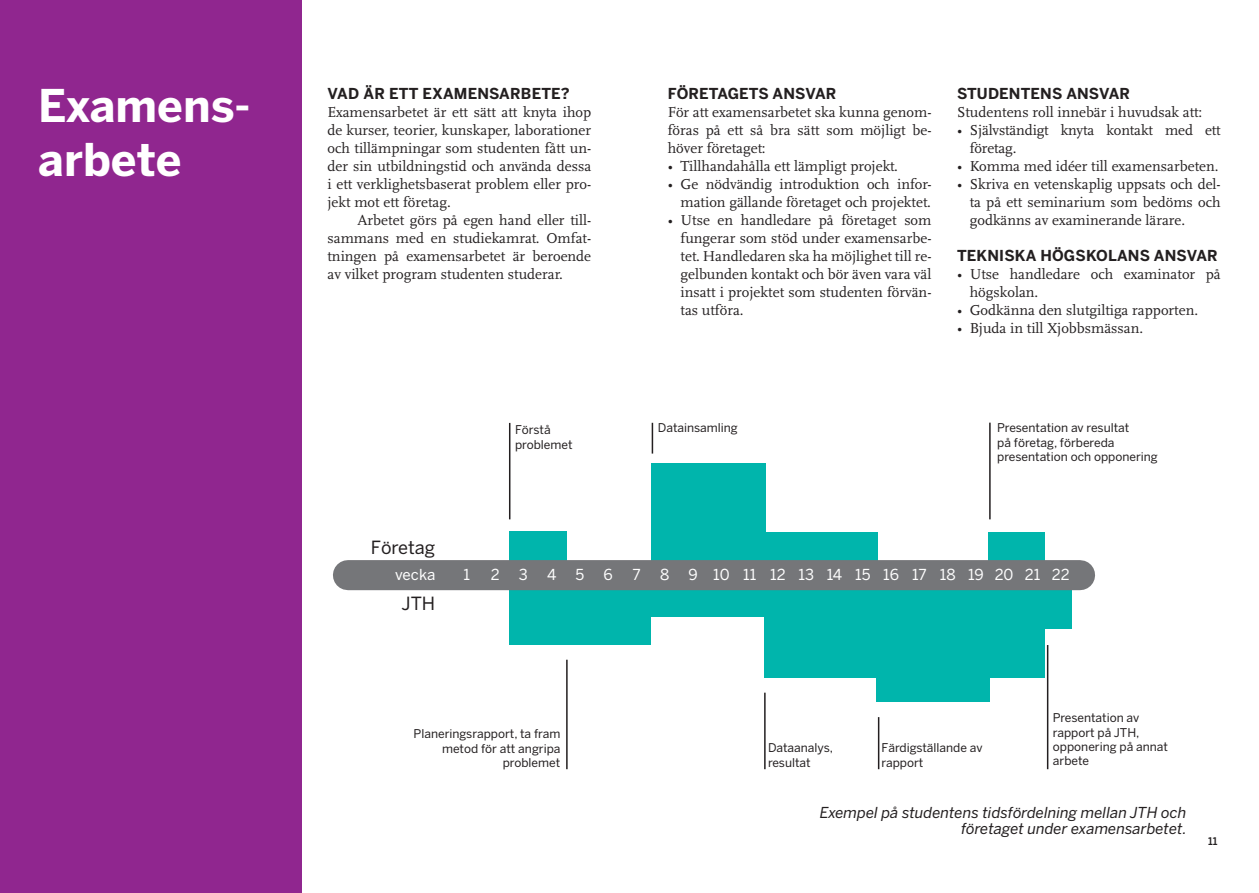
<style>
.page{position:relative;width:1259px;height:893px;background:#fff}
.page>*{position:absolute;margin:0;border:0;box-sizing:border-box;transform-origin:0 0}
.Ny_rubrik{font:700 44.7px/53.7px "Benton Sans";color:#fff}
.t1{font:18px "Benton Sans";color:#231f20}
.Ny_bröd{font:15px/18px "Scala OT";color:#231f20;text-align:justify}
.Ny_mellanrubrik{font:700 15px "Benton Sans";letter-spacing:.01em;color:#231f20}
.Ny_figur_bröd{font:italic 15px/16.5px "Benton Sans";color:#231f20;text-align:right}
.t2{font:15px "Benton Sans";letter-spacing:-.005em;color:#fff}
.t3{font:12px/14.4px "Benton Sans";color:#231f20}
.t4{font:500 10.5px "Benton Sans";color:#231f20}
</style>
<div class="page">
<div style="left:509px;top:532px;width:57px;height:113px;background:#00b5ac"></div>
<div style="left:510px;top:575px;width:141px;height:70px;background:#00b5ac"></div>
<div style="left:651px;top:463px;width:114px;height:154px;background:#00b5ac"></div>
<div style="left:764px;top:532px;width:113px;height:146px;background:#00b5ac"></div>
<div style="left:876px;top:569px;width:113px;height:133px;background:#00b5ac"></div>
<div style="left:988px;top:532px;width:56px;height:146px;background:#00b5ac"></div>
<div style="left:1043px;top:579px;width:28px;height:50px;background:#00b5ac"></div>
<div style="left:348px;top:560px;width:732px;height:30px;background:#757679"></div>
<div style="left:0;top:0;width:302px;height:893px;background:#90268f"></div>
<hr style="left:509px;top:423px;width:1px;height:96px;background:#231f20">
<hr style="left:566px;top:660px;width:1px;height:109px;background:#231f20">
<hr style="left:651px;top:423px;width:2px;height:31px;background:#231f20">
<hr style="left:764px;top:693px;width:1px;height:76px;background:#231f20">
<hr style="left:878px;top:717px;width:1px;height:52px;background:#231f20">
<hr style="left:1047px;top:645px;width:1px;height:124px;background:#231f20">
<hr style="left:989px;top:423px;width:1px;height:96px;background:#231f20">
<p class="Ny_rubrik" style="left:38px;top:79px;width:214px">Examens&shy;arbete</p>
<p class="Ny_mellanrubrik" style="left:327px;top:85px;width:244px">VAD ÄR ETT EXAMENSARBETE?</p>
<p class="Ny_bröd" style="left:327px;top:103px;width:265px">Examensarbetet är ett sätt att knyta ihop de kurser, teorier, kunskaper, laborationer och tillämpningar som studenten fått un&shy;der sin utbildningstid och använda dessa i ett verklighetsbaserat problem eller pro&shy;jekt mot ett företag.</p>
<p class="Ny_bröd" style="left:327px;top:211px;width:265px;text-indent:30px">Arbetet görs på egen hand eller till&shy;sammans med en studiekamrat. Omfat&shy;tningen på examensarbetet är beroende av vilket program studenten studerar.</p>
<p class="Ny_mellanrubrik" style="left:668px;top:85px;width:170px">FÖRETAGETS ANSVAR</p>
<p class="Ny_bröd" style="left:668px;top:103px;width:265px">För att examensarbetet ska kunna genom&shy;föras på ett så bra sätt som möjligt be&shy;höver företaget:</p>
<p class="Ny_bröd" style="left:668px;top:157px;width:232px">• Tillhandahålla ett lämpligt projekt.</p>
<p class="Ny_bröd" style="left:668px;top:175px;width:265px;text-align:right">• Ge nödvändig introduktion och infor&shy;mation gällande företaget och projektet.</p>
<p class="Ny_bröd" style="left:680px;top:211px;width:252px;text-indent:-13px">• Utse en handledare på företaget som fungerar som stöd under examensarbe&shy;tet. Handledaren ska ha möjlighet till re&shy;gelbunden kontakt och bör även vara väl insatt i projektet som studenten förvän&shy;tas utföra.</p>
<p class="Ny_mellanrubrik" style="left:957px;top:85px;width:175px">STUDENTENS ANSVAR</p>
<p class="Ny_bröd" style="left:957px;top:103px;width:247px">Studentens roll innebär i huvudsak att:</p>
<p class="Ny_bröd" style="left:969px;top:121px;width:252px;text-indent:-13px">• Självständigt knyta kontakt med ett företag.</p>
<p class="Ny_bröd" style="left:957px;top:157px;width:263px">• Komma med idéer till examensarbeten.</p>
<p class="Ny_bröd" style="left:969px;top:175px;width:252px;text-indent:-13px">• Skriva en vetenskaplig uppsats och del&shy;ta på ett seminarium som bedöms och godkänns av examinerande lärare.</p>
<p class="Ny_mellanrubrik" style="left:957px;top:247px;width:262px">TEKNISKA HÖGSKOLANS ANSVAR</p>
<p class="Ny_bröd" style="left:969px;top:265px;width:252px;text-indent:-13px">• Utse handledare och examinator på högskolan.</p>
<p class="Ny_bröd" style="left:957px;top:301px;width:243px">• Godkänna den slutgiltiga rapporten.</p>
<p class="Ny_bröd" style="left:957px;top:319px;width:188px">• Bjuda in till Xjobbsmässan.</p>
<p class="t3" style="left:515px;top:422px;width:37px">Förstå</p>
<p class="t3" style="left:515px;top:437px;width:59px">problemet</p>
<p class="t3" style="left:658px;top:420px;width:81px">Datainsamling</p>
<p class="t3" style="left:997px;top:421px;width:162px">Presentation av resultat<br>på företag, förbereda presentation och opponering</p>
<p class="t1" style="left:371px;top:537px;width:66px">Företag</p>
<p class="t1" style="left:401px;top:593px;width:35px">JTH</p>
<p class="t2" style="left:395px;top:566px;width:42px">vecka</p>
<p class="t2" style="left:463px;top:566px;width:8px">1</p>
<p class="t2" style="left:491px;top:566px;width:10px">2</p>
<p class="t2" style="left:519px;top:566px;width:10px">3</p>
<p class="t2" style="left:547px;top:566px;width:11px">4</p>
<p class="t2" style="left:575px;top:566px;width:10px">5</p>
<p class="t2" style="left:603px;top:566px;width:11px">6</p>
<p class="t2" style="left:632px;top:566px;width:10px">7</p>
<p class="t2" style="left:660px;top:566px;width:11px">8</p>
<p class="t2" style="left:688px;top:566px;width:11px">9</p>
<p class="t2" style="left:713px;top:566px;width:18px">10</p>
<p class="t2" style="left:743px;top:566px;width:15px">11</p>
<p class="t2" style="left:770px;top:566px;width:17px">12</p>
<p class="t2" style="left:798px;top:566px;width:17px">13</p>
<p class="t2" style="left:827px;top:566px;width:17px">14</p>
<p class="t2" style="left:855px;top:566px;width:17px">15</p>
<p class="t2" style="left:883px;top:566px;width:17px">16</p>
<p class="t2" style="left:912px;top:566px;width:16px">17</p>
<p class="t2" style="left:939px;top:566px;width:17px">18</p>
<p class="t2" style="left:968px;top:566px;width:17px">19</p>
<p class="t2" style="left:995px;top:566px;width:20px">20</p>
<p class="t2" style="left:1024px;top:566px;width:17px">21</p>
<p class="t2" style="left:1052px;top:566px;width:19px">22</p>
<p class="t3" style="left:413px;top:726px;width:148px;text-align:right">Planeringsrapport, ta fram metod för att angripa problemet</p>
<p class="t3" style="left:768px;top:740px;width:67px">Dataanalys,</p>
<p class="t3" style="left:768px;top:755px;width:44px">resultat</p>
<p class="t3" style="left:881px;top:741px;width:103px">Färdigställande av rapport</p>
<p class="t3" style="left:1053px;top:710px;width:117px">Presentation av rapport på JTH, opponering på annat arbete</p>
<p class="Ny_figur_bröd" style="left:819px;top:804px;width:369px">Exempel på studentens tidsfördelning mellan JTH och företaget under examensarbetet.</p>
<p class="t4" style="left:1208px;top:835px;width:11px">11</p>
</div>
